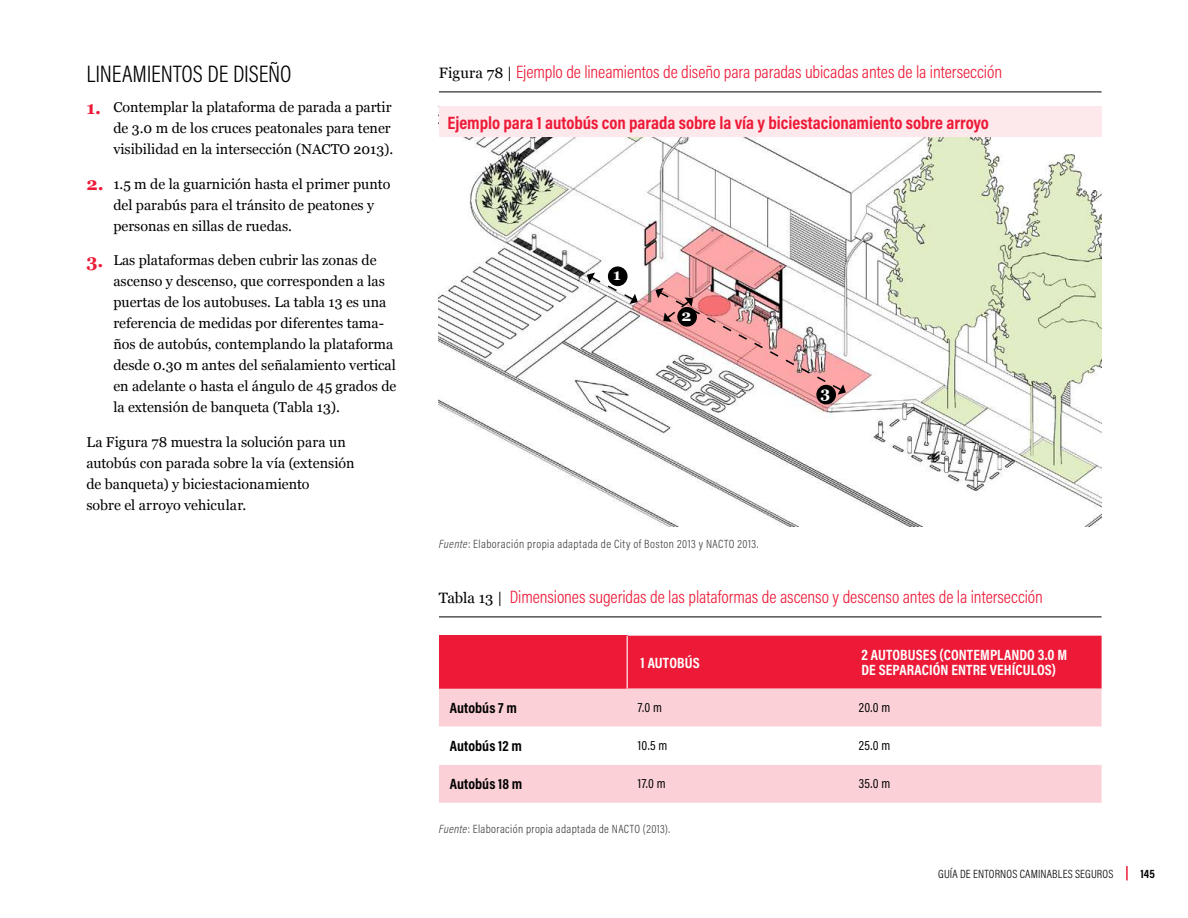
<style>
.page{position:relative;width:1188px;height:918px;background:#fff}
.page>*{position:absolute;margin:0;border:0;box-sizing:border-box;transform-origin:0 0}
.t1{font:300 24px "Acumin Pro Cond";letter-spacing:-.005em;color:#000}
.t2{font:300 18px "Acumin Pro Cond";letter-spacing:-.005em;color:#ed1a37}
.t3{font:700 18px "Acumin Pro Cond";color:#ed1a37}
.t4{font:700 15.75px "Georgia";color:#fff}
.t5{font:700 15px/15px "Acumin Pro Cond";letter-spacing:.005em;color:#fff}
.t6{font:700 15px "Acumin Pro Cond";letter-spacing:.005em;color:#000}
.t7{font:14.25px/21px "Georgia";color:#000}
.t8{font:13.5px "Acumin Pro Cond";color:#000}
.t9{font:300 12px "Acumin Pro Cond";letter-spacing:.035em;color:#414042}
.t10{font:300 12px "Acumin Pro Cond";letter-spacing:.015em;color:#000}
.t11{font:700 12px "Acumin Pro Cond";color:#000}
.s1{font-weight:700;font-size:18px;color:#ed1a37}
.s2{font-family:"Georgia";font-weight:400;font-size:15px;color:#000}
.s3{font-style:italic}
</style>
<div class="page">
<svg style="left:1126px;top:866px;width:2px;height:14px"></svg>
<hr style="left:439px;top:92px;width:663px;height:1px;background:#000">
<img style="left:439px;top:137px;width:663px;height:390px">
<svg style="left:608px;top:266px;width:20px;height:20px"></svg>
<div style="left:816px;top:385px;width:20px;height:19px;background:#000;border-radius:50%"></div>
<svg style="left:587px;top:273px;width:51px;height:31px"></svg>
<svg style="left:655px;top:288px;width:191px;height:107px"></svg>
<div style="left:439px;top:107px;width:663px;height:30px;background:#fde8eb"></div>
<hr style="left:439px;top:617px;width:663px;height:1px;background:#000">
<div style="left:439px;top:636px;width:188px;height:53px;background:#ed1a37"></div>
<div style="left:628px;top:636px;width:474px;height:53px;background:#ed1a37"></div>
<div style="left:439px;top:689px;width:663px;height:114px;background:#fbd1d7"></div>
<svg style="left:439px;top:727px;width:663px;height:38px"></svg>
<h1 class="t1" style="left:86px;top:59px;width:207px">LINEAMIENTOS DE DISEÑO</h1>
<p class="t7" style="left:113px;top:96px;width:282px;text-indent:-27px"><span class="s1">1.</span> Contemplar la plataforma de parada a partir de 3.0 m de los cruces peatonales para tener visibilidad en la intersección (NACTO 2013).</p>
<p class="t7" style="left:113px;top:173px;width:279px;text-indent:-27px"><span class="s1">2.</span> 1.5 m de la guarnición hasta el primer punto del parabús para el tránsito de peatones y personas en sillas de ruedas.</p>
<p class="t7" style="left:113px;top:249px;width:285px;text-indent:-27px"><span class="s1">3.</span> Las plataformas deben cubrir las zonas de ascenso y descenso, que corresponden a las puertas de los autobuses. La tabla 13 es una referencia de medidas por diferentes tama&shy;ños de autobús, contemplando la plataforma desde 0.30 m antes del señalamiento vertical en adelante o hasta el ángulo de 45 grados de la extensión de banqueta (Tabla 13).</p>
<p class="t7" style="left:86px;top:431px;width:270px">La Figura 78 muestra la solución para un autobús con parada sobre la vía (extensión de banqueta) y biciestacionamiento<br>sobre el arroyo vehicular.</p>
<p class="t2" style="left:439px;top:60px;width:565px"><span class="s2">Figura 78 |</span> Ejemplo de lineamientos de diseño para paradas ubicadas antes de la intersección</p>
<p class="t3" style="left:447px;top:110px;width:543px">Ejemplo para 1 autobús con parada sobre la vía y biciestacionamiento sobre arroyo</p>
<p class="t4" style="left:613px;top:263px;width:9px">1</p>
<p class="t4" style="left:681px;top:303px;width:11px">2</p>
<p class="t9" style="left:439px;top:536px;width:321px"><span class="s3">Fuente</span>: Elaboración propia adaptada de City of Boston 2013 y NACTO 2013.</p>
<p class="t4" style="left:820px;top:381px;width:11px">3</p>
<p class="t2" style="left:439px;top:585px;width:606px"><span class="s2">Tabla 13 |</span> Dimensiones sugeridas de las plataformas de ascenso y descenso antes de la intersección</p>
<p class="t5" style="left:641px;top:655px;width:61px">1 AUTOBÚS</p>
<p class="t5" style="left:862px;top:647px;width:207px">2 AUTOBUSES (CONTEMPLANDO 3.0 M<br>DE SEPARACIÓN ENTRE VEHÍCULOS)</p>
<p class="t6" style="left:450px;top:698px;width:69px">Autobús 7 m</p>
<p class="t8" style="left:638px;top:699px;width:26px">7.0 m</p>
<p class="t8" style="left:859px;top:699px;width:33px">20.0 m</p>
<p class="t6" style="left:450px;top:736px;width:74px">Autobús 12 m</p>
<p class="t8" style="left:638px;top:737px;width:31px">10.5 m</p>
<p class="t8" style="left:859px;top:737px;width:33px">25.0 m</p>
<p class="t6" style="left:450px;top:774px;width:74px">Autobús 18 m</p>
<p class="t8" style="left:638px;top:775px;width:29px">17.0 m</p>
<p class="t8" style="left:859px;top:775px;width:33px">35.0 m</p>
<p class="t9" style="left:439px;top:821px;width:233px"><span class="s3">Fuente</span>: Elaboración propia adaptada de NACTO (2013).</p>
<p class="t10" style="left:938px;top:866px;width:177px">GUÍA DE ENTORNOS CAMINABLES SEGUROS</p>
<p class="t11" style="left:1140px;top:866px;width:16px">145</p>
</div>
